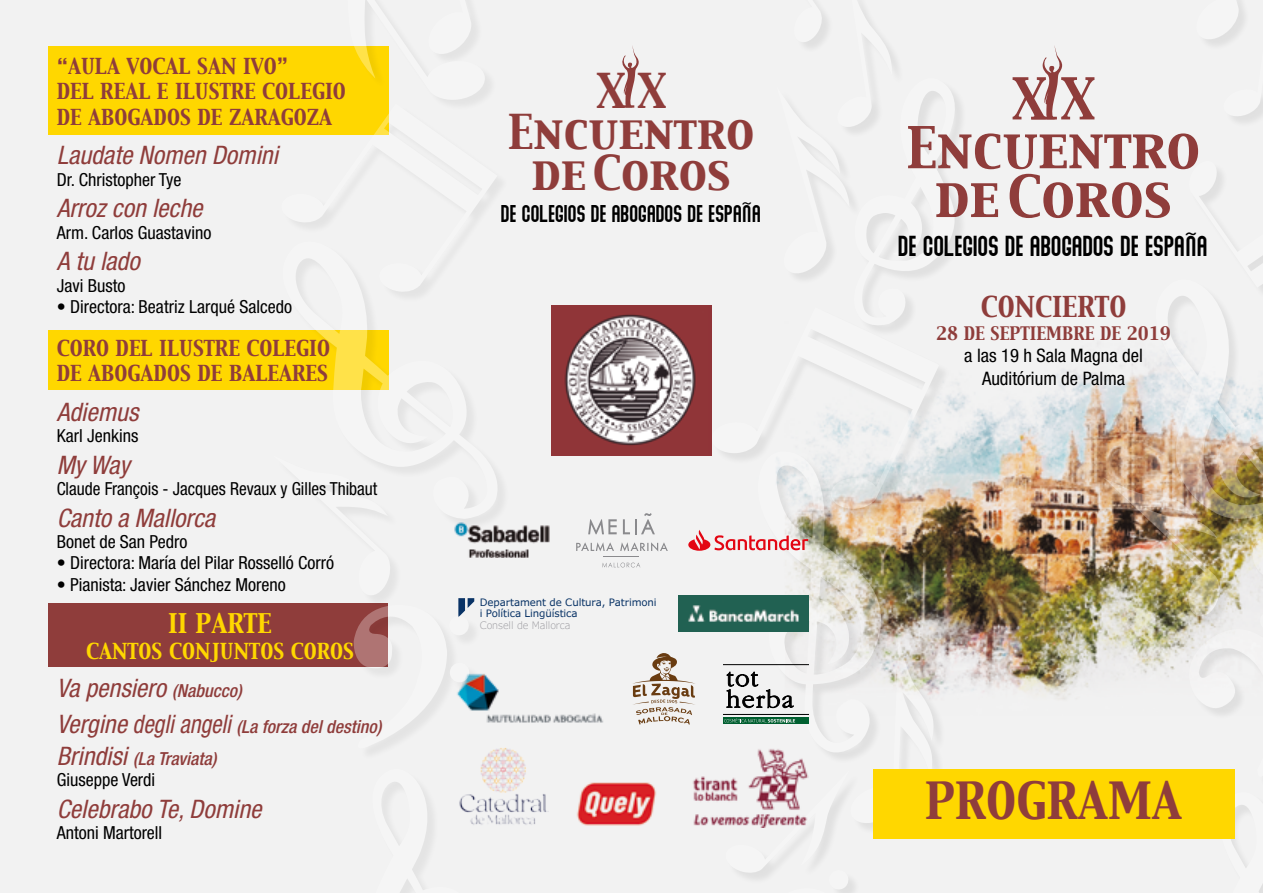
<style>
.page{position:relative;width:1263px;height:893px;background:#f2f2f2}
.page>*{position:absolute;margin:0;border:0;box-sizing:border-box;transform-origin:0 0}
.t1{font:50.7px/48.8px "Capitals";color:#8f3d3b;text-align:center}
.t2{font:45.3px "Capitals";color:#8f3d3b}
.t3{font:42.6px/41px "Capitals";color:#8f3d3b;text-align:center}
.t4{font:italic condensed 25.5px "Helvetica Neue LT Std";color:#8f3d3b}
.t5{font:25.5px "Capitals";color:#8f3d3b}
.t6{font:24.45px "Abraham";color:#000}
.t7{font:24px "Capitals";color:#ffd700}
.t8{font:20.55px "Abraham";color:#000}
.t9{font:19.5px/25.8px "Capitals";color:#8f3d3b}
.t10{font:19.5px "Capitals";color:#ffd700}
.t11{font:condensed 18.6px/22.5px "Helvetica Neue LT Std";color:#000;text-align:center}
.t12{font:condensed 18px "Helvetica Neue LT Std";color:#000}
.t13{font:italic 500 condensed 18px/31.8px "Helvetica Neue LT Std";color:#8f3d3b}
.t14{font:condensed 18px "Helvetica Neue LT Std";color:#000;scale:.96 1}
.t15{font:16.5px "Capitals";color:#8f3d3b}
.t16{font:10.2px/10.6px "Verdana Pro";letter-spacing:-.01em;color:#093366}
.t17{font:300 10.2px "Verdana Pro";letter-spacing:-.01em;color:#9a999e}
.s1{font-weight:500;font-size:18px}
.s2{font-weight:400;font-size:25.5px}
</style>
<div class="page">
<img style="left:966px;top:370px;width:137px;height:329px">
<div style="left:48px;top:603px;width:340px;height:64px;background:#8f3d3b"></div>
<svg style="left:612px;top:46px;width:27px;height:62px"></svg>
<div style="left:713px;top:0;width:253px;height:893px;background:#000;opacity:.25"></div>
<svg style="left:711px;top:307px;width:228px;height:202px"></svg>
<svg style="left:750px;top:0;width:216px;height:329px"></svg>
<img style="left:739px;top:451px;width:162px;height:187px">
<img style="left:1103px;top:0;width:160px;height:893px">
<img style="left:551px;top:305px;width:161px;height:150px">
<img style="left:509px;top:713px;width:94px;height:9px">
<img style="left:576px;top:782px;width:80px;height:44px">
<img style="left:509px;top:749px;width:39px;height:76px">
<img style="left:693px;top:743px;width:31px;height:84px">
<img style="left:679px;top:596px;width:129px;height:36px">
<svg style="left:688px;top:530px;width:120px;height:21px"></svg>
<svg style="left:632px;top:653px;width:63px;height:72px"></svg>
<img style="left:509px;top:525px;width:40px;height:33px">
<svg style="left:588px;top:519px;width:29px;height:15px"></svg>
<svg style="left:623px;top:513px;width:32px;height:21px"></svg>
<hr style="left:604px;top:556px;width:35px;height:1px;background:#8a8a8d">
<svg style="left:602px;top:563px;width:38px;height:4px"></svg>
<svg style="left:576px;top:542px;width:92px;height:9px"></svg>
<hr style="left:723px;top:714px;width:85px;height:1px;background:#000">
<hr style="left:723px;top:664px;width:85px;height:1px;background:#000">
<div style="left:723px;top:717px;width:85px;height:7px;background:#006533"></div>
<svg style="left:724px;top:638px;width:210px;height:255px"></svg>
<div style="left:873px;top:770px;width:361px;height:69px;background:#ffd700"></div>
<svg style="left:1032px;top:46px;width:30px;height:73px"></svg>
<div style="left:48px;top:330px;width:340px;height:60px;background:#ffd700"></div>
<div style="left:48px;top:47px;width:340px;height:88px;background:#ffd700"></div>
<div style="left:275px;top:0;width:234px;height:893px;background:#000;opacity:.2"></div>
<svg style="left:275px;top:520px;width:199px;height:231px"></svg>
<svg style="left:281px;top:0;width:216px;height:226px"></svg>
<svg style="left:352px;top:760px;width:130px;height:133px"></svg>
<svg style="left:275px;top:226px;width:230px;height:294px"></svg>
<p class="t9" style="left:57px;top:54px;width:291px">“AULA VOCAL SAN IVO”<br>DEL REAL E ILUSTRE COLEGIO<br>DE ABOGADOS DE ZARAGOZA</p>
<h3 class="t4" style="left:57px;top:141px;width:223px">Laudate Nomen Domini</h3>
<p class="t12" style="left:57px;top:169px;width:126px">Dr. Christopher Tye</p>
<h3 class="t4" style="left:57px;top:194px;width:147px">Arroz con leche</h3>
<p class="t12" style="left:57px;top:222px;width:156px">Arm. Carlos Guastavino</p>
<h3 class="t4" style="left:57px;top:247px;width:85px">A tu lado</h3>
<p class="t12" style="left:57px;top:275px;width:70px">Javi Busto</p>
<p class="t12" style="left:57px;top:296px;width:237px">• Directora: Beatriz Larqué Salcedo</p>
<p class="t9" style="left:57px;top:336px;width:275px">CORO DEL ILUSTRE COLEGIO<br>DE ABOGADOS DE BALEARES</p>
<h3 class="t4" style="left:57px;top:397px;width:83px">Adiemus</h3>
<p class="t12" style="left:57px;top:425px;width:83px">Karl Jenkins</p>
<h3 class="t4" style="left:57px;top:450px;width:75px">My Way</h3>
<p class="t14" style="left:57px;top:478px;width:336px">Claude François - Jacques Revaux y Gilles Thibaut</p>
<h3 class="t4" style="left:57px;top:503px;width:160px">Canto a Mallorca</h3>
<p class="t12" style="left:57px;top:531px;width:132px">Bonet de San Pedro</p>
<p class="t12" style="left:57px;top:552px;width:279px">• Directora: María del Pilar Rosselló Corró</p>
<p class="t12" style="left:57px;top:574px;width:231px">• Pianista: Javier Sánchez Moreno</p>
<h3 class="t7" style="left:168px;top:607px;width:105px">II PARTE</h3>
<p class="t10" style="left:86px;top:638px;width:270px">CANTOS CONJUNTOS COROS</p>
<h3 class="t4" style="left:57px;top:673px;width:187px">Va pensiero <span class="s1">(Nabucco)</span></h3>
<p class="t13" style="left:57px;top:711px;width:326px"><span class="s2">Vergine degli angeli</span> (La forza del destino)<br><span class="s2">Brindisi</span> (La Traviata)</p>
<p class="t12" style="left:57px;top:769px;width:100px">Giuseppe Verdi</p>
<h3 class="t4" style="left:57px;top:794px;width:206px">Celebrabo Te, Domine</h3>
<p class="t12" style="left:57px;top:822px;width:107px">Antoni Martorell</p>
<h3 class="t3" style="left:508px;top:73px;width:248px">X X<br>Encuentro de Coros</h3>
<p class="t8" style="left:502px;top:199px;width:261px">DE COLEGIOS DE ABOGADOS DE ESPAÑA</p>
<p class="t16" style="left:480px;top:597px;width:178px">Departament de Cultura, Patrimoni i Política Lingüística</p>
<p class="t17" style="left:480px;top:619px;width:92px">Consell de Mallorca</p>
<h1 class="t1" style="left:907px;top:78px;width:295px">X X<br>Encuentro de Coros</h1>
<h3 class="t6" style="left:899px;top:228px;width:311px">DE COLEGIOS DE ABOGADOS DE ESPAÑA</h3>
<h3 class="t5" style="left:981px;top:290px;width:147px">CONCIERTO</h3>
<p class="t15" style="left:936px;top:322px;width:236px">28 DE SEPTIEMBRE DE 2019</p>
<p class="t11" style="left:964px;top:344px;width:180px">a las 19 h Sala Magna del<br>Auditórium de Palma</p>
<h2 class="t2" style="left:925px;top:770px;width:258px">PROGRAMA</h2>
</div>
